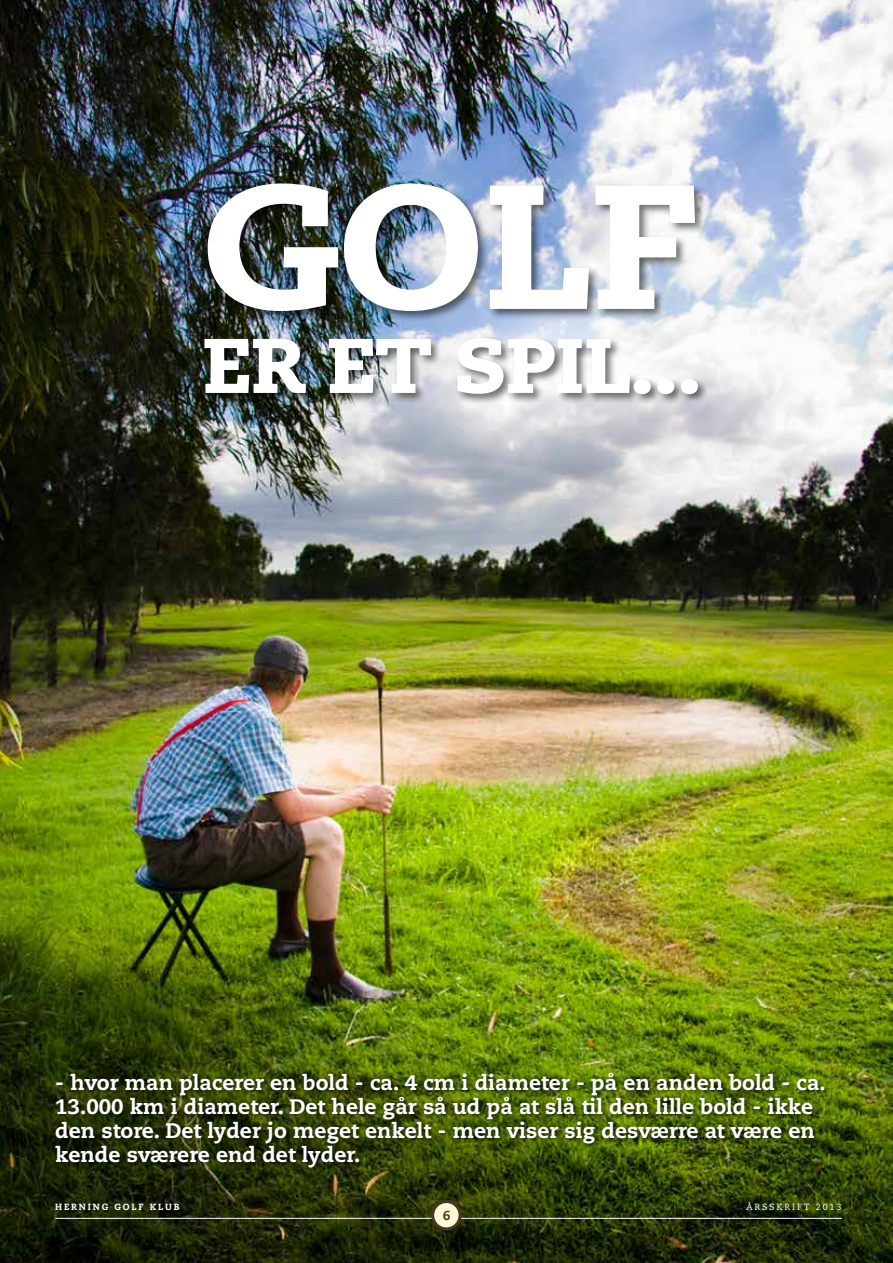
<style>
.page{position:relative;width:893px;height:1263px;background:#fff}
.page>*{position:absolute;margin:0;border:0;box-sizing:border-box;transform-origin:0 0}
.t1{font:800 174px "Caecilia LT Std";color:#fff;scale:1.1 1}
.t2{font:800 75px "Caecilia LT Std";color:#fff;scale:1.1 1}
.t3{font:800 21px/24px "Caecilia LT Std";color:#fff}
.t4{font:800 12.9px "Caecilia LT Std";color:#463624}
.t5{font:800 9px "Caecilia LT Std";letter-spacing:.2em;color:#fff}
.t6{font:9px "Caecilia LT Std";letter-spacing:.2em;color:#fff}
</style>
<div class="page">
<img style="left:0;top:0;width:893px;height:1263px">
<div style="left:202px;top:181px;width:507px;height:224px;background:#000;opacity:.55"></div>
<img style="left:207px;top:183px;width:272px;height:129px">
<svg style="left:489px;top:185px;width:207px;height:125px;background:#a2a9b4"></svg>
<img style="left:204px;top:338px;width:103px;height:56px">
<img style="left:328px;top:338px;width:104px;height:56px">
<svg style="left:457px;top:337px;width:174px;height:58px"></svg>
<div style="left:634px;top:379px;width:17px;height:15px;border:2px solid #fff;border-radius:50%"></div>
<div style="left:657px;top:379px;width:17px;height:15px;border:2px solid #fff;border-radius:50%"></div>
<div style="left:681px;top:379px;width:17px;height:15px;border:2px solid #fff;border-radius:50%"></div>
<div style="left:53px;top:1069px;width:777px;height:104px;background:#000;opacity:.75"></div>
<hr style="left:55px;top:1218px;width:787px;height:1px;background:#fff">
<div style="left:433px;top:1201px;width:27px;height:28px;background:#fdf9d3;border-radius:50%"></div>
<div style="left:431px;top:1200px;width:31px;height:30px;border:3px solid #463624;border-radius:50%"></div>
<h1 class="t1" style="left:202px;top:139px;width:454px">Golf</h1>
<h2 class="t2" style="left:203px;top:319px;width:455px">er et spil...</h2>
<p class="t3" style="left:55px;top:1070px;width:772px">- hvor man placerer en bold - ca. 4 cm i diameter - på en anden bold - ca.<br>13.000 km i diameter. Det hele går så ud på at slå til den lille bold - ikke den store. Det lyder jo meget enkelt - men viser sig desværre at være en kende sværere end det lyder.</p>
<p class="t5" style="left:55px;top:1201px;width:126px">herning golf klub</p>
<p class="t6" style="left:746px;top:1201px;width:97px">ÅRSSKRIFT 2013</p>
<p class="t4" style="left:443px;top:1207px;width:9px">6</p>
</div>
